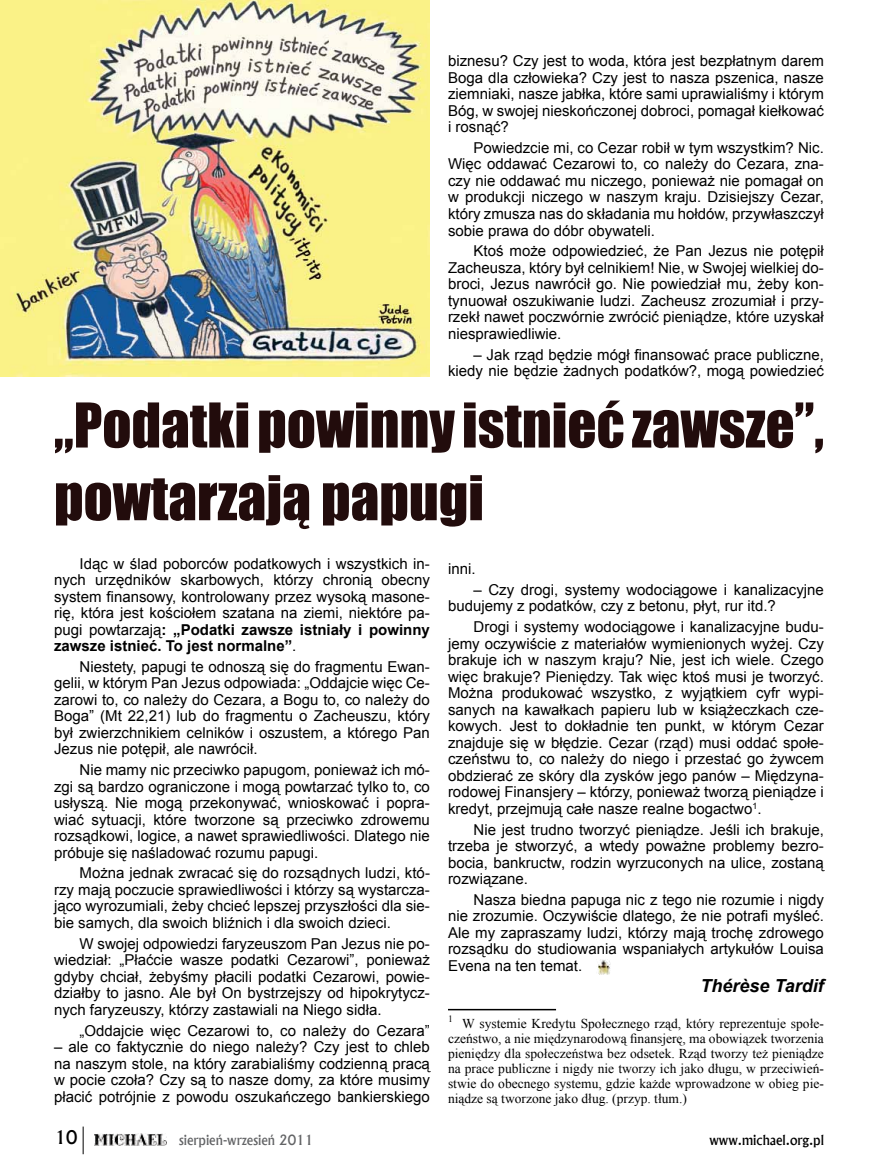
<style>
.page{position:relative;width:878px;height:1175px;background:#fff}
.page>*{position:absolute;margin:0;border:0;box-sizing:border-box;transform-origin:0 0}
.t1{font:57px/72.8px "Impact";color:#220c0c}
.t2{font:italic 700 18px "Arial";color:#000}
.t3{font:500 18px "Albertus";color:#000}
.t4{font:15px/16.5px "Arial";color:#000;text-align:justify}
.t5{font:13.5px/15px "Times New Roman";color:#000;text-align:justify}
.t6{font:500 13.5px "Albertus";color:#636466}
.t7{font:500 13.5px "Albertus";color:#000}
.s1{font-weight:700}
</style>
<div class="page">
<hr style="left:448px;top:1008px;width:108px;height:2px;background:#000">
<img style="left:0;top:0;width:429px;height:376px">
<img style="left:598px;top:959px;width:13px;height:15px">
<svg style="left:83px;top:1126px;width:1px;height:28px"></svg>
<img style="left:94px;top:1133px;width:72px;height:12px">
<p class="t4" style="left:448px;top:53px;width:377px">biznesu? Czy jest to woda, która jest bezpłatnym darem Boga dla człowieka? Czy jest to nasza pszenica, nasze ziemniaki, nasze jabłka, które sami uprawialiśmy i którym Bóg, w swojej nieskończonej dobroci, pomagał kiełkować i rosnąć?</p>
<p class="t4" style="left:448px;top:139px;width:377px;text-indent:26px">Powiedzcie mi, co Cezar robił w tym wszystkim? Nic.<br>Więc oddawać Cezarowi to, co należy do Cezara, zna&shy;czy nie oddawać mu niczego, ponieważ nie pomagał on w produkcji niczego w naszym kraju. Dzisiejszy Cezar, który zmusza nas do składania mu hołdów, przywłaszczył sobie prawa do dóbr obywateli.</p>
<p class="t4" style="left:448px;top:243px;width:377px;text-indent:26px">Ktoś może odpowiedzieć, że Pan Jezus nie potępił Zacheusza, który był celnikiem! Nie, w Swojej wielkiej do&shy;broci, Jezus nawrócił go. Nie powiedział mu, żeby kon&shy;tynuował oszukiwanie ludzi. Zacheusz zrozumiał i przy&shy;rzekł nawet poczwórnie zwrócić pieniądze, które uzyskał niesprawiedliwie.</p>
<p class="t4" style="left:448px;top:346px;width:377px;text-align:right">– Jak rząd będzie mógł finansować prace publiczne, kiedy nie będzie żadnych podatków?, mogą powiedzieć</p>
<h1 class="t1" style="left:54px;top:387px;width:771px">„Podatki powinny istnieć zawsze”, powtarzają papugi</h1>
<p class="t4" style="left:54px;top:555px;width:377px;text-indent:26px">Idąc w ślad poborców podatkowych i wszystkich in&shy;nych urzędników skarbowych, którzy chronią obecny system finansowy, kontrolowany przez wysoką masone&shy;rię, która jest kościołem szatana na ziemi, niektóre pa&shy;pugi powtarzają<span class="s1">: „Podatki zawsze istniały i powinny zawsze istnieć. To jest normalne”</span>.</p>
<p class="t4" style="left:54px;top:658px;width:377px;text-indent:26px">Niestety, papugi te odnoszą się do fragmentu Ewan&shy;gelii, w którym Pan Jezus odpowiada: „Oddajcie więc Ce&shy;zarowi to, co należy do Cezara, a Bogu to, co należy do Boga” (Mt 22,21) lub do fragmentu o Zacheuszu, który był zwierzchnikiem celników i oszustem, a którego Pan Jezus nie potępił, ale nawrócił.</p>
<p class="t4" style="left:54px;top:761px;width:377px;text-indent:26px">Nie mamy nic przeciwko papugom, ponieważ ich mó&shy;zgi są bardzo ograniczone i mogą powtarzać tylko to, co usłyszą. Nie mogą przekonywać, wnioskować i popra&shy;wiać sytuacji, które tworzone są przeciwko zdrowemu rozsądkowi, logice, a nawet sprawiedliwości. Dlatego nie próbuje się naśladować rozumu papugi.</p>
<p class="t4" style="left:54px;top:865px;width:377px;text-indent:26px">Można jednak zwracać się do rozsądnych ludzi, któ&shy;rzy mają poczucie sprawiedliwości i którzy są wystarcza&shy;jąco wyrozumiali, żeby chcieć lepszej przyszłości dla sie&shy;bie samych, dla swoich bliźnich i dla swoich dzieci.</p>
<p class="t4" style="left:54px;top:935px;width:377px;text-indent:26px">W swojej odpowiedzi faryzeuszom Pan Jezus nie po&shy;wiedział: „Płaćcie wasze podatki Cezarowi”, ponieważ gdyby chciał, żebyśmy płacili podatki Cezarowi, powie&shy;działby to jasno. Ale był On bystrzejszy od hipokrytycz&shy;nych faryzeuszy, którzy zastawiali na Niego sidła.</p>
<p class="t4" style="left:80px;top:1022px;width:352px">„Oddajcie więc Cezarowi to, co należy do Cezara”</p>
<p class="t4" style="left:54px;top:1038px;width:377px">– ale co faktycznie do niego należy? Czy jest to chleb na naszym stole, na który zarabialiśmy codzienną pracą w pocie czoła? Czy są to nasze domy, za które musimy płacić potrójnie z powodu oszukańczego bankierskiego</p>
<p class="t4" style="left:448px;top:560px;width:29px">inni.</p>
<p class="t4" style="left:448px;top:581px;width:377px;text-indent:26px">– Czy drogi, systemy wodociągowe i kanalizacyjne budujemy z podatków, czy z betonu, płyt, rur itd.?</p>
<p class="t4" style="left:448px;top:618px;width:377px;text-indent:26px">Drogi i systemy wodociągowe i kanalizacyjne budu&shy;jemy oczywiście z materiałów wymienionych wyżej. Czy brakuje ich w naszym kraju? Nie, jest ich wiele. Czego więc brakuje? Pieniędzy. Tak więc ktoś musi je tworzyć.<br>Można produkować wszystko, z wyjątkiem cyfr wypi&shy;sanych na kawałkach papieru lub w książeczkach cze&shy;kowych. Jest to dokładnie ten punkt, w którym Cezar znajduje się w błędzie. Cezar (rząd) musi oddać społe&shy;czeństwu to, co należy do niego i przestać go żywcem obdzierać ze skóry dla zysków jego panów – Międzyna&shy;rodowej Finansjery – którzy, ponieważ tworzą pieniądze i kredyt, przejmują całe nasze realne bogactwo<sup>1</sup>.</p>
<p class="t4" style="left:448px;top:821px;width:377px;text-indent:26px">Nie jest trudno tworzyć pieniądze. Jeśli ich brakuje, trzeba je stworzyć, a wtedy poważne problemy bezro&shy;bocia, bankructw, rodzin wyrzuconych na ulice, zostaną rozwiązane.</p>
<p class="t4" style="left:448px;top:891px;width:377px;text-indent:26px">Nasza biedna papuga nic z tego nie rozumie i nigdy nie zrozumie. Oczywiście dlatego, że nie potrafi myśleć.<br>Ale my zapraszamy ludzi, którzy mają trochę zdrowego rozsądku do studiowania wspaniałych artykułów Louisa Evena na ten temat.</p>
<p class="t2" style="left:700px;top:974px;width:125px">Thérèse Tardif</p>
<p class="t5" style="left:448px;top:1015px;width:377px"><sup>1</sup> W systemie Kredytu Społecznego rząd, który reprezentuje społe&shy;czeństwo, a nie międzynarodową finansjerę, ma obowiązek tworzenia pieniędzy dla społeczeństwa bez odsetek. Rząd tworzy też pieniądze na prace publiczne i nigdy nie tworzy ich jako długu, w przeciwień&shy;stwie do obecnego systemu, gdzie każde wprowadzone w obieg pie&shy;niądze są tworzone jako dług. (przyp. tłum.)</p>
<p class="t3" style="left:55px;top:1126px;width:24px">10</p>
<p class="t6" style="left:179px;top:1131px;width:135px">sierpień-wrzesień 2011</p>
<p class="t7" style="left:709px;top:1131px;width:116px">www.michael.org.pl</p>
</div>
